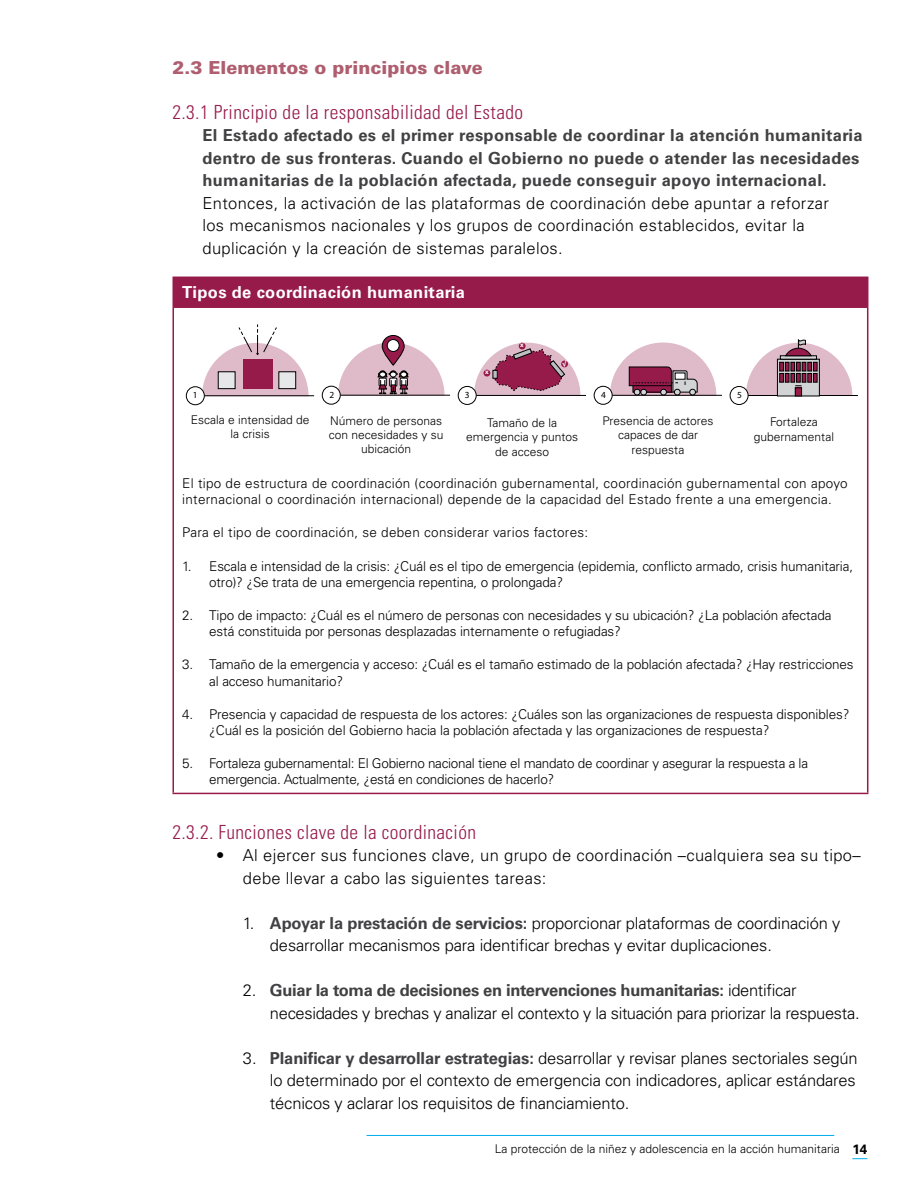
<style>
.page{position:relative;width:918px;height:1188px;background:#fff}
.page>*{position:absolute;margin:0;border:0;box-sizing:border-box;transform-origin:0 0}
.t1{font:300 condensed 19.5px "Univers LT Std";letter-spacing:.02em;color:#961b4b}
.t2{font:900 18px "Univers LT Std";color:#af5e6f}
.t3{font:300 16.5px/22.5px "Univers LT Std";letter-spacing:.02em;color:#000}
.t4{font:700 16.5px/22.5px "Univers LT Std";letter-spacing:.02em;color:#414042}
.t5{font:300 16.5px/22.5px "Univers LT Std";letter-spacing:-.02em;color:#000}
.t6{font:300 16.5px/22.5px "Univers LT Std";letter-spacing:-.01em;color:#000}
.t7{font:700 16.5px "Univers LT Std";letter-spacing:.02em;color:#fff}
.t8{font:300 13.5px/16.2px "Univers LT Std";letter-spacing:-.01em;color:#000}
.t9{font:300 13.5px/16.2px "Univers LT Std";letter-spacing:.02em;color:#000}
.t10{font:300 12px/14.4px "Univers LT Std";color:#000;text-align:center}
.t11{font:9.3px "Myriad Pro";color:#000}
.t12{font:700 6.9px "Myriad Pro";color:#fff}
.t13{font:900 6.9px "Myriad Pro";color:#fff}
.s1{font-weight:700;color:#414042}
.s2{font-weight:700;font-size:13.5px}
</style>
<div class="page">
<div style="left:173px;top:277px;width:695px;height:30px;background:#961b4b"></div>
<hr style="left:172px;top:277px;width:696px;height:1px;background:#961b4b">
<hr style="left:172px;top:278px;width:2px;height:28px;background:#961b4b">
<hr style="left:172px;top:306px;width:696px;height:2px;background:#961b4b">
<hr style="left:172px;top:308px;width:2px;height:485px;background:#961b4b">
<hr style="left:867px;top:308px;width:1px;height:485px;background:#961b4b">
<hr style="left:172px;top:793px;width:696px;height:1px;background:#961b4b">
<svg style="left:202px;top:324px;width:107px;height:71px"></svg>
<hr style="left:204px;top:395px;width:110px;height:1px;background:#000">
<div style="left:186px;top:387px;width:18px;height:18px;background:#fff;border-radius:50%"></div>
<div style="left:186px;top:386px;width:19px;height:19px;border:1px solid #000;border-radius:50%"></div>
<svg style="left:382px;top:335px;width:22px;height:30px"></svg>
<div style="left:382px;top:335px;width:23px;height:31px;border:1px solid #000;border-radius:11px"></div>
<div style="left:387px;top:339px;width:13px;height:13px;border:1px solid #000;border-radius:50%"></div>
<svg style="left:338px;top:342px;width:107px;height:53px"></svg>
<hr style="left:340px;top:395px;width:110px;height:1px;background:#000">
<div style="left:322px;top:386px;width:18px;height:18px;background:#fff;border-radius:50%"></div>
<div style="left:322px;top:386px;width:19px;height:19px;border:1px solid #000;border-radius:50%"></div>
<svg style="left:474px;top:343px;width:106px;height:52px"></svg>
<div style="left:484px;top:370px;width:6px;height:7px;background:#961b4b;border-radius:50%"></div>
<div style="left:519px;top:343px;width:7px;height:7px;background:#961b4b;border-radius:50%"></div>
<div style="left:561px;top:361px;width:7px;height:6px;background:#961b4b;border-radius:50%"></div>
<hr style="left:476px;top:395px;width:110px;height:1px;background:#000">
<div style="left:458px;top:386px;width:18px;height:18px;background:#fff;border-radius:50%"></div>
<div style="left:458px;top:386px;width:19px;height:19px;border:1px solid #000;border-radius:50%"></div>
<svg style="left:610px;top:343px;width:106px;height:52px"></svg>
<hr style="left:612px;top:395px;width:110px;height:1px;background:#000">
<div style="left:594px;top:386px;width:18px;height:18px;background:#fff;border-radius:50%"></div>
<div style="left:594px;top:386px;width:19px;height:19px;border:1px solid #000;border-radius:50%"></div>
<hr style="left:748px;top:395px;width:110px;height:1px;background:#000">
<div style="left:730px;top:386px;width:19px;height:19px;border:1px solid #000;border-radius:50%"></div>
<svg style="left:746px;top:339px;width:106px;height:57px"></svg>
<div style="left:813px;top:373px;width:5px;height:10px;border:1px solid #000"></div>
<svg style="left:852px;top:1158px;width:15px;height:1px"></svg>
<hr style="left:367px;top:1135px;width:467px;height:1px;background:#00aeef">
<h2 class="t2" style="left:172px;top:56px;width:312px">2.3 Elementos o principios clave</h2>
<h1 class="t1" style="left:172px;top:100px;width:352px">2.3.1 Principio de la responsabilidad del Estado</h1>
<p class="t4" style="left:202px;top:124px;width:662px">El Estado afectado es el primer responsable de coordinar la atención humanitaria dentro de sus fronteras. Cuando el Gobierno no puede o atender las necesidades humanitarias de la población afectada, puede conseguir apoyo internacional.</p>
<p class="t3" style="left:202px;top:191px;width:628px">Entonces, la activación de las plataformas de coordinación debe apuntar a reforzar los mecanismos nacionales y los grupos de coordinación establecidos, evitar la duplicación y la creación de sistemas paralelos.</p>
<p class="t7" style="left:182px;top:283px;width:284px">Tipos de coordinación humanitaria</p>
<p class="t12" style="left:485px;top:368px;width:5px">x</p>
<p class="t12" style="left:520px;top:341px;width:5px">x</p>
<p class="t13" style="left:562px;top:359px;width:6px">√</p>
<p class="t11" style="left:330px;top:389px;width:6px">2</p>
<p class="t10" style="left:329px;top:413px;width:116px">Número de personas con necesidades y su ubicación</p>
<p class="t11" style="left:601px;top:389px;width:6px">4</p>
<p class="t10" style="left:602px;top:413px;width:113px">Presencia de actores capaces de dar respuesta</p>
<p class="t11" style="left:465px;top:389px;width:6px">3</p>
<p class="t10" style="left:466px;top:415px;width:114px">Tamaño de la emergencia y puntos de acceso</p>
<p class="t11" style="left:737px;top:389px;width:6px">5</p>
<p class="t11" style="left:193px;top:389px;width:6px">1</p>
<p class="t10" style="left:191px;top:412px;width:120px">Escala e intensidad de la crisis</p>
<p class="t10" style="left:754px;top:415px;width:82px">Fortaleza gubernamental</p>
<p class="t9" style="left:182px;top:475px;width:667px">El tipo de estructura de coordinación (coordinación gubernamental, coordinación gubernamental con apoyo internacional o coordinación internacional) depende de la capacidad del Estado frente a una emergencia.</p>
<p class="t9" style="left:182px;top:525px;width:407px">Para el tipo de coordinación, se deben considerar varios factores:</p>
<p class="t8" style="left:209px;top:558px;width:645px;text-indent:-27px">1. Escala e intensidad de la crisis: ¿Cuál es el tipo de emergencia (epidemia, conflicto armado, crisis humanitaria, otro)? ¿Se trata de una emergencia repentina, o prolongada?</p>
<p class="t8" style="left:209px;top:607px;width:624px;text-indent:-27px">2. Tipo de impacto: ¿Cuál es el número de personas con necesidades y su ubicación? ¿La población afectada está constituida por personas desplazadas internamente o refugiadas?</p>
<p class="t8" style="left:209px;top:657px;width:646px;text-indent:-27px">3. Tamaño de la emergencia y acceso: ¿Cuál es el tamaño estimado de la población afectada? ¿Hay restricciones al acceso humanitario?</p>
<p class="t8" style="left:209px;top:706px;width:642px;text-indent:-27px">4. Presencia y capacidad de respuesta de los actores: ¿Cuáles son las organizaciones de respuesta disponibles? ¿Cuál es la posición del Gobierno hacia la población afectada y las organizaciones de respuesta?</p>
<p class="t8" style="left:209px;top:755px;width:600px;text-indent:-27px">5. Fortaleza gubernamental: El Gobierno nacional tiene el mandato de coordinar y asegurar la respuesta a la emergencia. Actualmente, ¿está en condiciones de hacerlo?</p>
<h1 class="t1" style="left:173px;top:820px;width:305px">2.3.2. Funciones clave de la coordinación</h1>
<p class="t3" style="left:243px;top:844px;width:619px;text-indent:-27px">• Al ejercer sus funciones clave, un grupo de coordinación –cualquiera sea su tipo– debe llevar a cabo las siguientes tareas:</p>
<p class="t6" style="left:270px;top:911px;width:572px;text-indent:-27px">1. <span class="s1">Apoyar la prestación de servicios:</span> proporcionar plataformas de coordinación y desarrollar mecanismos para identificar brechas y evitar duplicaciones.</p>
<p class="t5" style="left:270px;top:979px;width:591px;text-indent:-27px">2. <span class="s1">Guiar la toma de decisiones en intervenciones humanitarias:</span> identificar necesidades y brechas y analizar el contexto y la situación para priorizar la respuesta.</p>
<p class="t3" style="left:270px;top:1046px;width:589px;text-align:justify;text-indent:-27px">3. <span class="s1">Planificar y desarrollar estrategias:</span> desarrollar y revisar planes sectoriales según lo determinado por el contexto de emergencia con indicadores, aplicar estándares técnicos y aclarar los requisitos de financiamiento.</p>
<p class="t10" style="left:495px;top:1142px;width:374px">La protección de la niñez y adolescencia en la acción humanitaria <span class="s2">14</span></p>
</div>
